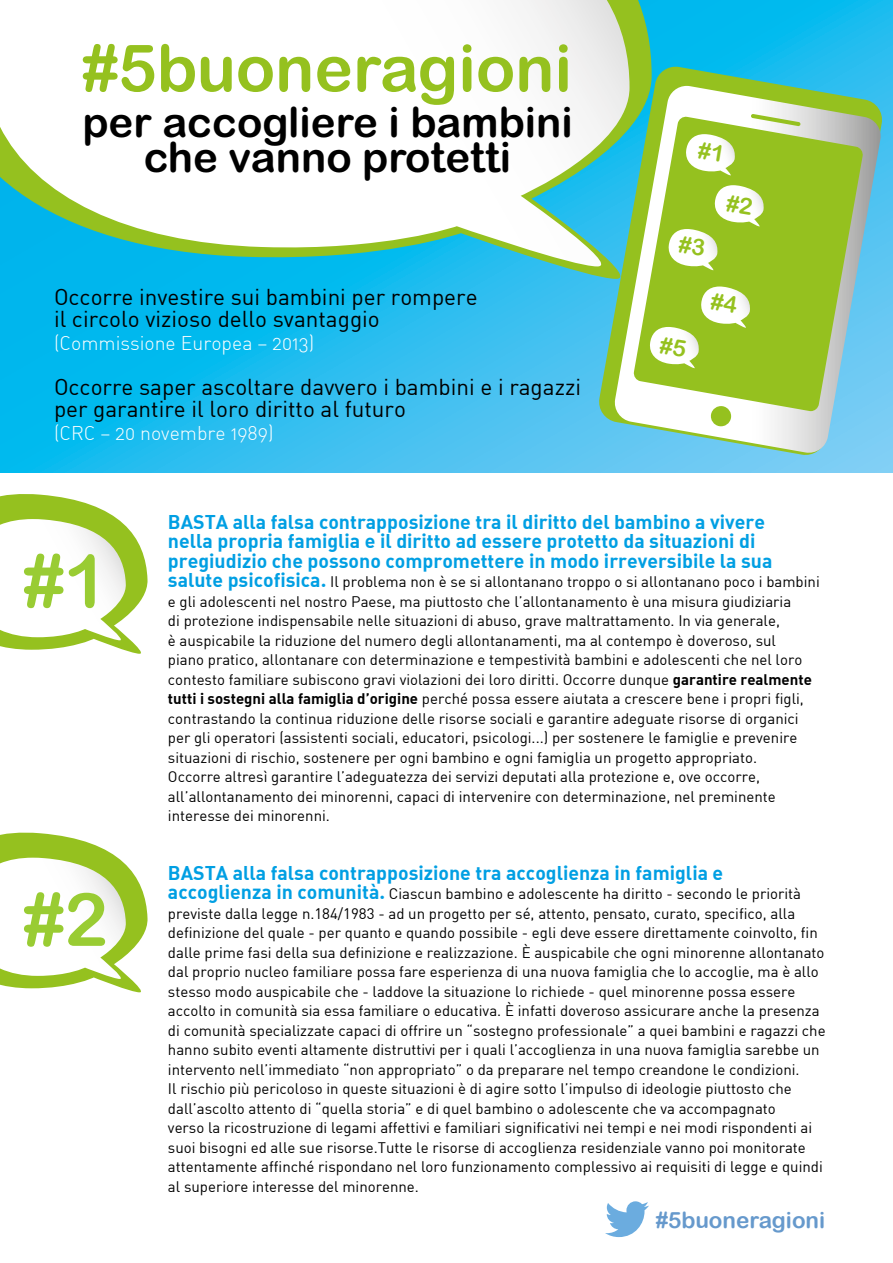
<style>
.page{position:relative;width:893px;height:1263px;background:#fff}
.page>*{position:absolute;margin:0;border:0;box-sizing:border-box;transform-origin:0 0}
.t1{font:73.8px "Arial Rounded MT Bold";color:#9c3}
.t2{font:65.1px "Arial Rounded MT Bold";color:#95c11f}
.t3{font:42px/35.4px "Arial Rounded MT Bold";color:#000;text-align:center}
.t4{font:22.5px/22.5px "DIN";color:#000}
.t5{font:22.5px "Arial Rounded MT Bold";color:#69c}
.t6{font:19.5px/19.5px "DIN Bold Alternate";color:#009fe3}
.t7{font:19.5px "DIN Light Alternate";color:#fff}
.t8{font:15px/19.5px "DIN";color:#000}
.s1{font-family:"DIN Bold Alternate";font-size:19.5px;color:#009fe3}
.s2{font-family:"DIN Bold Alternate"}
</style>
<div class="page">
<svg style="left:0;top:0;width:893px;height:472px;background:#25bdef"></svg>
<svg style="left:0;top:0;width:652px;height:279px;background:#20bad0"></svg>
<svg style="left:0;top:0;width:629px;height:266px"></svg>
<svg style="left:597px;top:65px;width:287px;height:392px;background:#63c5bc"></svg>
<svg style="left:613px;top:86px;width:269px;height:368px"></svg>
<svg style="left:751px;top:114px;width:50px;height:12px"></svg>
<svg style="left:710px;top:405px;width:22px;height:22px"></svg>
<svg style="left:605px;top:1201px;width:44px;height:36px"></svg>
<svg style="left:0;top:494px;width:148px;height:160px"></svg>
<svg style="left:0;top:833px;width:148px;height:160px"></svg>
<svg style="left:685px;top:134px;width:51px;height:42px"></svg>
<svg style="left:668px;top:185px;width:96px;height:85px"></svg>
<svg style="left:649px;top:286px;width:102px;height:82px"></svg>
<h2 class="t2" style="left:82px;top:30px;width:491px">#5buoneragioni</h2>
<h3 class="t3" style="left:82px;top:104px;width:492px">per accogliere i bambini che vanno protetti</h3>
<h3 class="t4" style="left:54px;top:285px;width:425px">Occorre investire sui bambini per rompere il circolo vizioso dello svantaggio</h3>
<h3 class="t7" style="left:54px;top:331px;width:262px">(Commissione Europea – 2013)</h3>
<h3 class="t4" style="left:54px;top:375px;width:528px">Occorre saper ascoltare davvero i bambini e i ragazzi per garantire il loro diritto al futuro</h3>
<h3 class="t7" style="left:54px;top:421px;width:221px">(CRC – 20 novembre 1989)</h3>
<h1 class="t1" style="left:23px;top:537px;width:86px">#1</h1>
<h1 class="t1" style="left:23px;top:876px;width:86px">#2</h1>
<h3 class="t6" style="left:168px;top:511px;width:606px">BASTA alla falsa contrapposizione tra il diritto del bambino a vivere nella propria famiglia e il diritto ad essere protetto da situazioni di pregiudizio che possono compromettere in modo irreversibile la sua</h3>
<p class="t8" style="left:168px;top:572px;width:653px"><span class="s1">salute psicofisica.</span> Il problema non è se si allontanano troppo o si allontanano poco i bambini e gli adolescenti nel nostro Paese, ma piuttosto che l’allontanamento è una misura giudiziaria<br>di protezione indispensabile nelle situazioni di abuso, grave maltrattamento. In via generale,<br>è auspicabile la riduzione del numero degli allontanamenti, ma al contempo è doveroso, sul<br>piano pratico, allontanare con determinazione e tempestività bambini e adolescenti che nel loro contesto familiare subiscono gravi violazioni dei loro diritti. Occorre dunque <span class="s2">garantire realmente tutti i sostegni alla famiglia d’origine</span> perché possa essere aiutata a crescere bene i propri figli, contrastando la continua riduzione delle risorse sociali e garantire adeguate risorse di organici per gli operatori (assistenti sociali, educatori, psicologi...) per sostenere le famiglie e prevenire situazioni di rischio, sostenere per ogni bambino e ogni famiglia un progetto appropriato.<br>Occorre altresì garantire l’adeguatezza dei servizi deputati alla protezione e, ove occorre, all’allontanamento dei minorenni, capaci di intervenire con determinazione, nel preminente interesse dei minorenni.</p>
<h3 class="t6" style="left:168px;top:862px;width:557px">BASTA alla falsa contrapposizione tra accoglienza in famiglia e</h3>
<p class="t8" style="left:168px;top:884px;width:659px"><span class="s1">accoglienza in comunità.</span> Ciascun bambino e adolescente ha diritto - secondo le priorità previste dalla legge n.184/1983 - ad un progetto per sé, attento, pensato, curato, specifico, alla definizione del quale - per quanto e quando possibile - egli deve essere direttamente coinvolto, fin dalle prime fasi della sua definizione e realizzazione. È auspicabile che ogni minorenne allontanato dal proprio nucleo familiare possa fare esperienza di una nuova famiglia che lo accoglie, ma è allo stesso modo auspicabile che - laddove la situazione lo richiede - quel minorenne possa essere accolto in comunità sia essa familiare o educativa. È infatti doveroso assicurare anche la presenza di comunità specializzate capaci di offrire un “sostegno professionale” a quei bambini e ragazzi che hanno subito eventi altamente distruttivi per i quali l’accoglienza in una nuova famiglia sarebbe un intervento nell’immediato “non appropriato” o da preparare nel tempo creandone le condizioni.<br>Il rischio più pericoloso in queste situazioni è di agire sotto l’impulso di ideologie piuttosto che dall’ascolto attento di “quella storia” e di quel bambino o adolescente che va accompagnato<br>verso la ricostruzione di legami affettivi e familiari significativi nei tempi e nei modi rispondenti ai suoi bisogni ed alle sue risorse.Tutte le risorse di accoglienza residenziale vanno poi monitorate attentamente affinché rispondano nel loro funzionamento complessivo ai requisiti di legge e quindi al superiore interesse del minorenne.</p>
<h3 class="t5" style="left:656px;top:1206px;width:171px">#5buoneragioni</h3>
</div>
